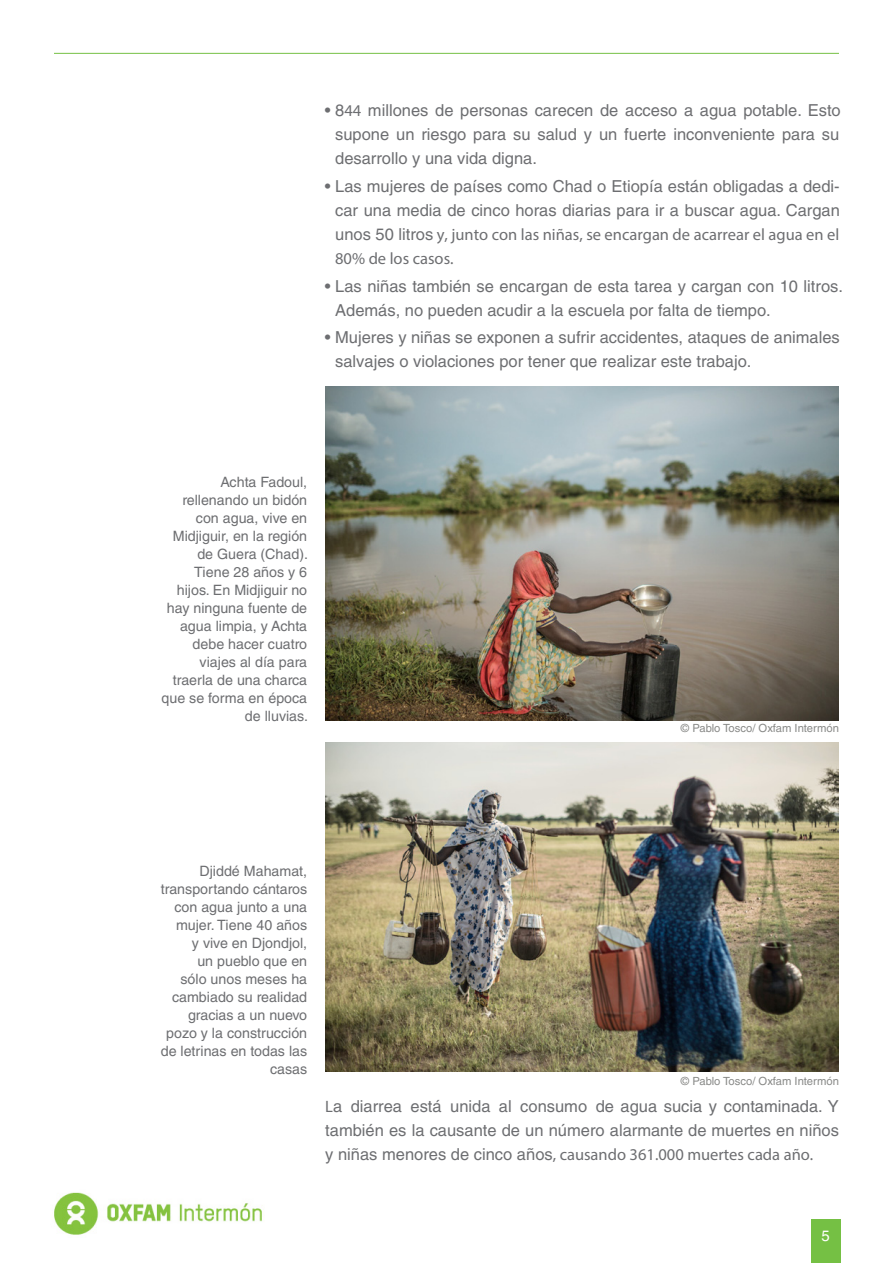
<style>
.page{position:relative;width:893px;height:1263px;background:#fff}
.page>*{position:absolute;margin:0;border:0;box-sizing:border-box;transform-origin:0 0}
.t1{font:16.5px/24px "Helvetica LT Std";color:#6d6e71}
.t2{font:16.5px/24px "Myriad Pro";color:#6d6e71}
.t3{font:15px "Helvetica LT Std";color:#fff}
.t4{font:14.25px/18px "Helvetica LT Std";color:#6d6e71;text-align:right}
.t5{font:11.25px "Helvetica LT Std";color:#898a88}
.s1{font-family:"Myriad Pro"}
.s2{font-family:"Helvetica LT Std"}
</style>
<div class="page">
<div style="left:811px;top:1220px;width:30px;height:43px;background:#75c044"></div>
<hr style="left:54px;top:53px;width:785px;height:1px;background:#75c044">
<img style="left:54px;top:1192px;width:208px;height:43px">
<img style="left:325px;top:387px;width:514px;height:334px">
<img style="left:325px;top:742px;width:514px;height:329px">
<p class="t1" style="left:335px;top:98px;width:507px;text-align:justify;text-indent:-10px">• 8<span class="s1">44</span> millones de personas carecen de acceso a agua potable. Esto supone un riesgo para su salud y un fuerte inconveniente para su desarrollo y una vida digna.</p>
<p class="t1" style="left:325px;top:175px;width:517px;line-height:23.2px;text-align:right">• Las mujeres de países como Chad o Etiopía están obligadas a dedi&shy;car una media de cinco horas diarias para ir a buscar agua. Cargan</p>
<p class="t2" style="left:335px;top:222px;width:506px"><span class="s2">unos 50 litros</span> y, junto con las niñas, se encargan de acarrear el agua en el<br>80% de los casos.</p>
<p class="t1" style="left:335px;top:274px;width:509px;text-indent:-10px">• Las niñas también se encargan de esta tarea y cargan con 10 litros.<br>Además, no pueden acudir a la escuela por falta de tiempo.</p>
<p class="t1" style="left:335px;top:326px;width:506px;text-indent:-10px">• Mujeres y niñas se exponen a sufrir accidentes, ataques de animales salvajes o violaciones por tener que realizar este trabajo.</p>
<p class="t4" style="left:162px;top:472px;width:148px">Achta Fadoul, rellenando un bidón con agua, vive en<br>Midjiguir, en la región de Guera (Chad).<br>Tiene 28 años y 6 hijos. En Midjiguir no hay ninguna fuente de agua limpia, y Achta debe hacer cuatro viajes al día para traerla de una charca que se forma en época de lluvias.</p>
<p class="t5" style="left:681px;top:722px;width:159px">© Pablo Tosco/ Oxfam Intermón</p>
<p class="t4" style="left:161px;top:861px;width:148px">Djiddé Mahamat, transportando cántaros con agua junto a una mujer. Tiene 40 años<br>y vive en Djondjol,<br>un pueblo que en<br>sólo unos meses ha cambiado su realidad gracias a un nuevo pozo y la construcción de letrinas en todas las casas</p>
<p class="t5" style="left:681px;top:1075px;width:159px">© Pablo Tosco/ Oxfam Intermón</p>
<p class="t1" style="left:325px;top:1094px;width:515px;line-height:24.5px"><span class="s1">L</span>a diarrea está unida al consumo de agua sucia y contaminada. Y también es la causante de un número alarmante de muertes en niños</p>
<p class="t2" style="left:325px;top:1142px;width:489px"><span class="s2">y niñas menores de cinco años</span>, causando 361.000 muertes cada año.</p>
<p class="t3" style="left:821px;top:1227px;width:10px">5</p>
</div>
